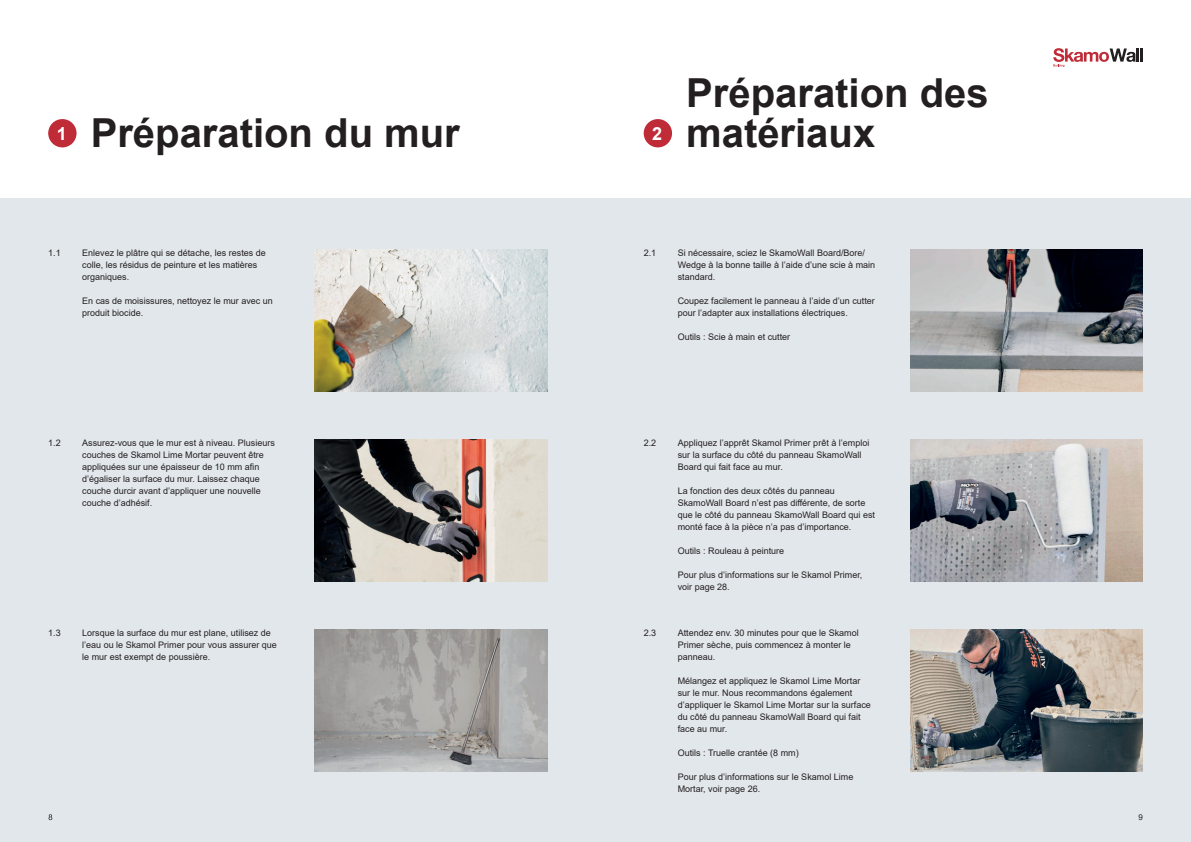
<style>
.page{position:relative;width:1191px;height:842px;background:#fff}
.page>*{position:absolute;margin:0;border:0;box-sizing:border-box;transform-origin:0 0}
.t1{font:700 40px "Arial";color:#231f20}
.t2{font:700 18px "Arial";color:#fff}
.t3{font:9px/12px "Arial";color:#231f20}
.t4{font:8px "Arial";color:#231f20}
</style>
<div class="page">
<div style="left:0;top:198px;width:1191px;height:644px;background:#e2e7ec"></div>
<svg style="left:1053px;top:48px;width:89px;height:19px"></svg>
<div style="left:48px;top:119px;width:29px;height:28px;background:#bf2b37;border-radius:50%"></div>
<div style="left:643px;top:119px;width:29px;height:28px;background:#bf2b37;border-radius:50%"></div>
<img style="left:315px;top:249px;width:232px;height:142px">
<img style="left:315px;top:439px;width:232px;height:142px">
<img style="left:315px;top:629px;width:232px;height:142px">
<img style="left:910px;top:249px;width:232px;height:142px">
<img style="left:910px;top:439px;width:232px;height:142px">
<img style="left:910px;top:629px;width:232px;height:142px">
<svg style="left:49px;top:814px;width:3px;height:6px"></svg>
<h1 class="t1" style="left:686px;top:65px;width:304px">Préparation des</h1>
<h2 class="t2" style="left:57px;top:121px;width:12px">1</h2>
<h1 class="t1" style="left:91px;top:105px;width:370px">Préparation du mur</h1>
<h2 class="t2" style="left:652px;top:121px;width:12px">2</h2>
<h1 class="t1" style="left:686px;top:105px;width:190px">matériaux</h1>
<p class="t3" style="left:48px;top:247px;width:14px">1.1</p>
<p class="t3" style="left:82px;top:247px;width:185px">Enlevez le plâtre qui se détache, les restes de colle, les résidus de peinture et les matières organiques.</p>
<p class="t3" style="left:82px;top:295px;width:192px">En cas de moisissures, nettoyez le mur avec un produit biocide.</p>
<p class="t3" style="left:643px;top:247px;width:14px">2.1</p>
<p class="t3" style="left:677px;top:247px;width:199px">Si nécessaire, sciez le SkamoWall Board/Bore/<br>Wedge à la bonne taille à l’aide d’une scie à main standard.</p>
<p class="t3" style="left:677px;top:295px;width:199px">Coupez facilement le panneau à l’aide d’un cutter pour l’adapter aux installations électriques.</p>
<p class="t3" style="left:677px;top:331px;width:114px">Outils : Scie à main et cutter</p>
<p class="t3" style="left:48px;top:437px;width:14px">1.2</p>
<p class="t3" style="left:82px;top:437px;width:194px">Assurez-vous que le mur est à niveau. Plusieurs couches de Skamol Lime Mortar peuvent être appliquées sur une épaisseur de 10 mm afin d’égaliser la surface du mur. Laissez chaque couche durcir avant d’appliquer une nouvelle couche d’adhésif.</p>
<p class="t3" style="left:48px;top:627px;width:14px">1.3</p>
<p class="t3" style="left:82px;top:627px;width:196px">Lorsque la surface du mur est plane, utilisez de l’eau ou le Skamol Primer pour vous assurer que le mur est exempt de poussière.</p>
<p class="t3" style="left:643px;top:437px;width:14px">2.2</p>
<p class="t3" style="left:643px;top:627px;width:14px">2.3</p>
<p class="t3" style="left:677px;top:437px;width:193px">Appliquez l’apprêt Skamol Primer prêt à l’emploi sur la surface du côté du panneau SkamoWall<br>Board qui fait face au mur.</p>
<p class="t3" style="left:677px;top:485px;width:199px">La fonction des deux côtés du panneau SkamoWall Board n’est pas différente, de sorte que le côté du panneau SkamoWall Board qui est monté face à la pièce n’a pas d’importance.</p>
<p class="t3" style="left:677px;top:545px;width:108px">Outils : Rouleau à peinture</p>
<p class="t3" style="left:677px;top:569px;width:186px">Pour plus d’informations sur le Skamol Primer, voir page 28.</p>
<p class="t3" style="left:677px;top:627px;width:182px">Attendez env. 30 minutes pour que le Skamol<br>Primer sèche, puis commencez à monter le panneau.</p>
<p class="t3" style="left:677px;top:675px;width:195px">Mélangez et appliquez le Skamol Lime Mortar sur le mur. Nous recommandons également d’appliquer le Skamol Lime Mortar sur la surface du côté du panneau SkamoWall Board qui fait face au mur.</p>
<p class="t3" style="left:677px;top:747px;width:123px">Outils : Truelle crantée (8 mm)</p>
<p class="t3" style="left:677px;top:771px;width:177px">Pour plus d’informations sur le Skamol Lime<br>Mortar, voir page 26.</p>
<p class="t4" style="left:1138px;top:812px;width:6px">9</p>
</div>
